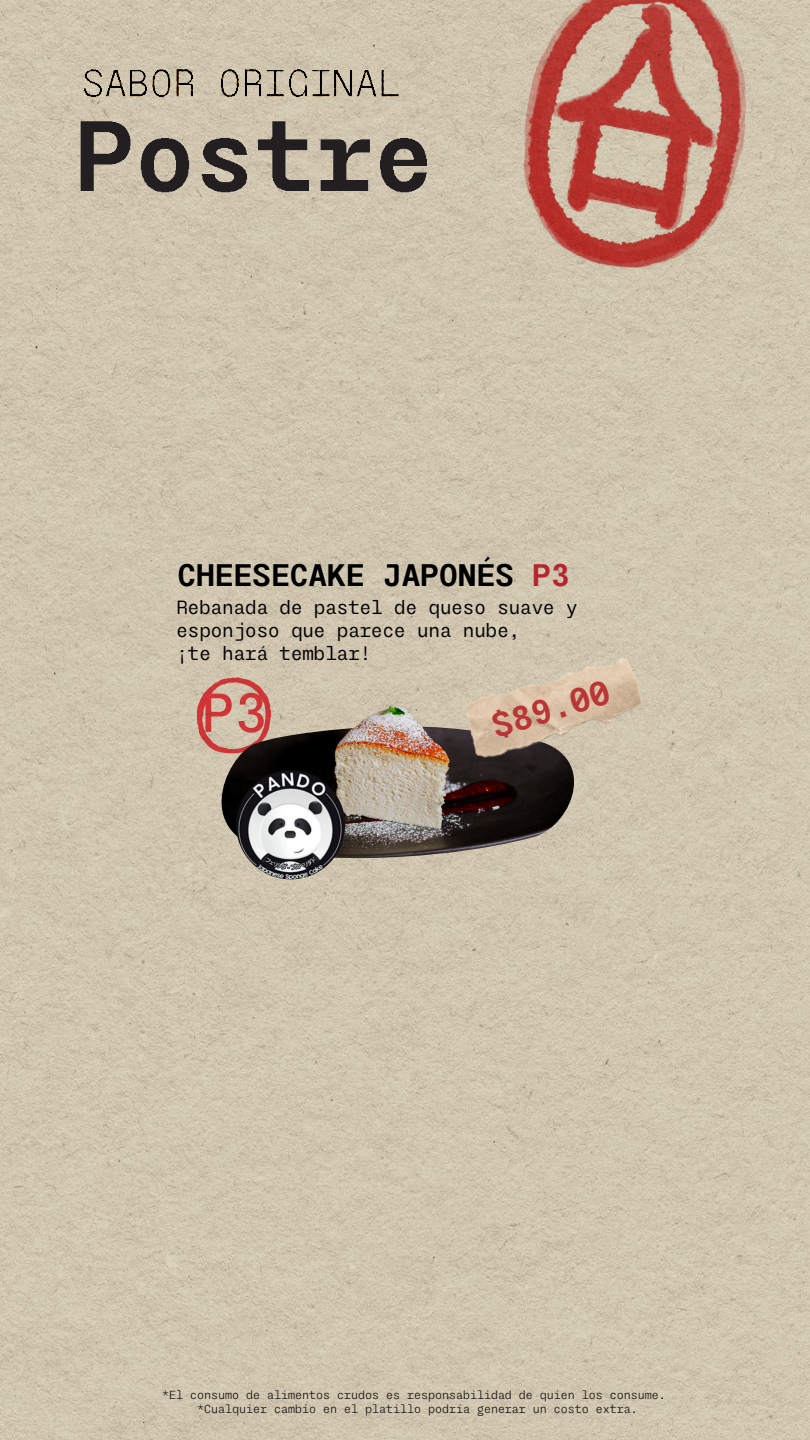
<style>
.page{position:relative;width:810px;height:1440px;background:#fff}
.page>*{position:absolute;margin:0;border:0;box-sizing:border-box;transform-origin:0 0}
.t1{font:500 54.6px "TG Frekuent Mono";color:#ed3537}
.t2{font:700 33.75px "TG Frekuent Mono";color:#b83636}
.t3{font:700 31.12px "TG Frekuent Mono";color:#000001}
.t4{font:19.12px/23px "TG Frekuent Mono";color:#000001}
.t5{font:300 11.62px/14px "TG Frekuent Mono";color:#000001}
.s1{color:#b5252f}
</style>
<div class="page">
<img style="left:0;top:0;width:810px;height:1440px">
<img style="left:54px;top:37px;width:374px;height:43px">
<img style="left:49px;top:80px;width:411px;height:169px">
<img style="left:476px;top:0;width:320px;height:297px">
<img style="left:0;top:834px;width:42px;height:268px">
<svg style="left:197px;top:677px;width:74px;height:76px;background:#ce9d8d"></svg>
<img style="left:209px;top:705px;width:392px;height:160px">
<img style="left:236px;top:770px;width:109px;height:109px;border-radius:55px">
<img style="left:450px;top:639px;width:205px;height:130px">
<h3 class="t3" style="left:178px;top:555px;width:394px">CHEESECAKE JAPONÉS <span class="s1">P3</span></h3>
<h3 class="t4" style="left:176px;top:596px;width:403px">Rebanada de pastel de queso suave y esponjoso que parece una nube,<br>¡te hará temblar!</h3>
<h1 class="t1" style="left:202px;top:678px;width:67px">P3</h1>
<h2 class="t2" style="left:487px;top:706px;width:123px;rotate:-17deg">$89.00</h2>
<p class="t5" style="left:197px;top:1388px;width:470px;text-indent:-35px">*El consumo de alimentos crudos es responsabilidad de quien los consume. *Cualquier cambio en el platillo podría generar un costo extra.</p>
</div>
